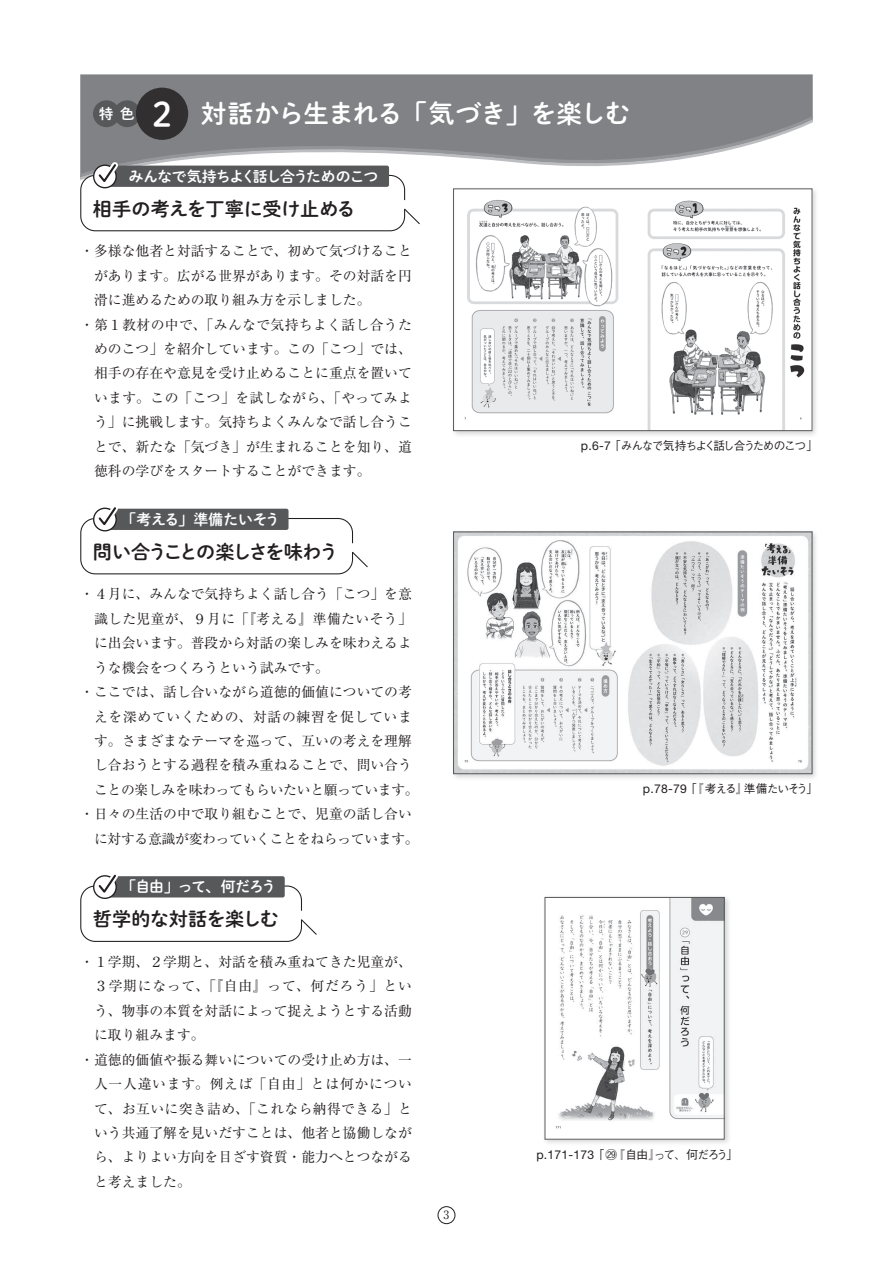
<style>
.page{position:relative;width:893px;height:1263px;background:#fff}
.page>*{position:absolute;margin:0;border:0;box-sizing:border-box;transform-origin:0 0}
.t1{font:25.5px "P Shuei M Go Std N B";letter-spacing:-.025em;color:#fff}
.t2{font:19.2px "P Shuei M Go Std N B";letter-spacing:-.01em;color:#231f20}
.t3{font:19.2px "P Shuei M Go Std N B";letter-spacing:-.105em;color:#231f20}
.t4{font:19.2px "P Shuei M Go Std N B";letter-spacing:-.03em;color:#231f20}
.t5{font:14.85px "P Shuei M Go Std N B";letter-spacing:-.055em;color:#fff}
.t6{font:14.85px "P Shuei M Go Std N B";letter-spacing:-.015em;color:#fff}
.t7{font:14.25px "P Shuei M Go Std N B";color:#fff}
.t8{font:13.8px "Ryumin Pr 6";color:#231f20}
.t9{font:13.8px "Ryumin Pr 6";letter-spacing:.025em;color:#231f20}
.t10{font:13.8px "Ryumin Pr 6";letter-spacing:-.02em;color:#231f20}
.t11{font:13.8px "Ryumin Pr 6";letter-spacing:.055em;color:#231f20}
.t12{font:13.8px "Ryumin Pr 6";letter-spacing:.03em;color:#231f20}
.t13{font:13.8px "Ryumin Pr 6";letter-spacing:.05em;color:#231f20}
.t14{font:500 11.7px "Gothic BBB Pr 6";letter-spacing:-.11em;color:#231f20}
.t15{font:11.55px "Ryumin Pr 6";color:#231f20}
.s1{font-size:33.6px}
.s2{font-family:"Helvetica Neue LT Std";font-weight:400;font-size:12.3px}
.s3{font-family:"Helvetica Neue LT Std";font-weight:400;font-size:12.15px}
</style>
<div class="page">
<div style="left:450px;top:529px;width:369px;height:252px;background:#231f20;opacity:.2"></div>
<img style="left:455px;top:534px;width:355px;height:238px">
<div style="left:453px;top:532px;width:359px;height:242px;border:1px solid #57585a"></div>
<div style="left:542px;top:894px;width:189px;height:253px;background:#231f20;opacity:.2"></div>
<img style="left:547px;top:899px;width:175px;height:238px">
<div style="left:545px;top:897px;width:179px;height:242px;border:1px solid #57585a"></div>
<div style="left:80px;top:74px;width:733px;height:42px;background:#808285"></div>
<svg style="left:80px;top:116px;width:733px;height:62px;fill:#808285"></svg>
<div style="left:93px;top:100px;width:27px;height:27px;background:#57585a;border-radius:50%"></div>
<div style="left:114px;top:100px;width:27px;height:27px;background:#57585a;border-radius:50%"></div>
<div style="left:136px;top:88px;width:52px;height:52px;background:#312f30;border-radius:50%"></div>
<div style="left:81px;top:175px;width:324px;height:56px;background:#fff;border-radius:14px"></div>
<div style="left:80px;top:175px;width:325px;height:56px;border:1px solid #231f20;border-radius:14px"></div>
<svg style="left:403px;top:208px;width:17px;height:17px"></svg>
<div style="left:105px;top:166px;width:284px;height:21px;background:#57585a;border-radius:2px"></div>
<svg style="left:91px;top:156px;width:33px;height:33px"></svg>
<div style="left:450px;top:186px;width:369px;height:252px;background:#231f20;opacity:.2"></div>
<img style="left:455px;top:191px;width:355px;height:238px">
<div style="left:453px;top:189px;width:359px;height:242px;border:1px solid #57585a"></div>
<div style="left:80px;top:885px;width:222px;height:57px;border:1px solid #231f20;border-radius:14px"></div>
<svg style="left:300px;top:918px;width:17px;height:17px"></svg>
<div style="left:105px;top:876px;width:180px;height:21px;background:#57585a;border-radius:2px"></div>
<svg style="left:91px;top:874px;width:33px;height:25px"></svg>
<div style="left:80px;top:518px;width:273px;height:56px;border:1px solid #231f20;border-radius:14px"></div>
<svg style="left:351px;top:551px;width:17px;height:17px"></svg>
<div style="left:105px;top:509px;width:184px;height:21px;background:#57585a;border-radius:2px"></div>
<svg style="left:91px;top:507px;width:33px;height:25px"></svg>
<div style="left:438px;top:1206px;width:17px;height:18px;border:1px solid #231f20;border-radius:50%"></div>
<p class="t7" style="left:99px;top:103px;width:37px">特色</p>
<h1 class="t1" style="left:152px;top:95px;width:480px"><span class="s1">2</span> 対話から生まれる「気づき」を楽しむ</h1>
<p class="t5" style="left:129px;top:165px;width:251px">みんなで気持ちよく話し合うためのこつ</p>
<h2 class="t2" style="left:93px;top:194px;width:264px">相手の考えを丁寧に受け止める</h2>
<p class="t8" style="left:80px;top:240px;width:333px">・多様な他者と対話することで、初めて気づけること</p>
<p class="t8" style="left:94px;top:265px;width:319px">があります。広がる世界があります。その対話を円</p>
<p class="t8" style="left:94px;top:289px;width:278px">滑に進めるための取り組み方を示しました。</p>
<p class="t9" style="left:80px;top:314px;width:333px">・第１教材の中で、「みんなで気持ちよく話し合うた</p>
<p class="t8" style="left:94px;top:338px;width:319px">めのこつ」を紹介しています。この「こつ」では、</p>
<p class="t8" style="left:94px;top:362px;width:319px">相手の存在や意見を受け止めることに重点を置いて</p>
<p class="t12" style="left:94px;top:387px;width:319px">います。この「こつ」を試しながら、「やってみよ</p>
<p class="t8" style="left:94px;top:411px;width:319px">う」に挑戦します。気持ちよくみんなで話し合うこ</p>
<p class="t8" style="left:94px;top:436px;width:319px">とで、新たな「気づき」が生まれることを知り、道</p>
<p class="t8" style="left:94px;top:460px;width:278px">徳科の学びをスタートすることができます。</p>
<p class="t6" style="left:121px;top:508px;width:160px">「考える」準備たいそう</p>
<h2 class="t3" style="left:93px;top:537px;width:247px">問い合うことの楽しさを味わう</h2>
<p class="t8" style="left:80px;top:583px;width:333px">・４月に、みんなで気持ちよく話し合う「こつ」を意</p>
<p class="t9" style="left:94px;top:608px;width:319px">識した児童が、９月に「『考える』準備たいそう」</p>
<p class="t8" style="left:94px;top:632px;width:319px">に出会います。普段から対話の楽しみを味わえるよ</p>
<p class="t8" style="left:94px;top:657px;width:236px">うな機会をつくろうという試みです。</p>
<p class="t8" style="left:80px;top:681px;width:333px">・ここでは、話し合いながら道徳的価値についての考</p>
<p class="t13" style="left:94px;top:705px;width:319px">えを深めていくための、対話の練習を促していま</p>
<p class="t8" style="left:94px;top:730px;width:319px">す。さまざまなテーマを巡って、互いの考えを理解</p>
<p class="t8" style="left:94px;top:754px;width:319px">し合おうとする過程を積み重ねることで、問い合う</p>
<p class="t10" style="left:94px;top:779px;width:326px">ことの楽しみを味わってもらいたいと願っています。</p>
<p class="t8" style="left:80px;top:803px;width:333px">・日々の生活の中で取り組むことで、児童の話し合い</p>
<p class="t10" style="left:94px;top:828px;width:326px">に対する意識が変わっていくことをねらっています。</p>
<p class="t5" style="left:121px;top:876px;width:156px">「自由」って、何だろう</p>
<h2 class="t4" style="left:93px;top:905px;width:188px">哲学的な対話を楽しむ</h2>
<p class="t8" style="left:80px;top:951px;width:333px">・１学期、２学期と、対話を積み重ねてきた児童が、</p>
<p class="t11" style="left:94px;top:975px;width:319px">３学期になって、「『自由』って、何だろう」とい</p>
<p class="t8" style="left:94px;top:1000px;width:319px">う、物事の本質を対話によって捉えようとする活動</p>
<p class="t8" style="left:94px;top:1024px;width:112px">に取り組みます。</p>
<p class="t8" style="left:80px;top:1049px;width:333px">・道徳的価値や振る舞いについての受け止め方は、一</p>
<p class="t11" style="left:94px;top:1073px;width:319px">人一人違います。例えば「自由」とは何かについ</p>
<p class="t9" style="left:94px;top:1097px;width:319px">て、お互いに突き詰め、「これなら納得できる」と</p>
<p class="t8" style="left:94px;top:1122px;width:319px">いう共通了解を見いだすことは、他者と協働しなが</p>
<p class="t8" style="left:94px;top:1146px;width:319px">ら、よりよい方向を目ざす資質・能力へとつながる</p>
<p class="t8" style="left:94px;top:1171px;width:98px">と考えました。</p>
<p class="t15" style="left:443px;top:1206px;width:7px">3</p>
<p class="t14" style="left:581px;top:436px;width:239px"><span class="s2">p.</span><span class="s3">6</span><span class="s2">-</span><span class="s3">7</span>「みんなで気持ちよく話し合うためのこつ」</p>
<p class="t14" style="left:643px;top:779px;width:177px"><span class="s2">p.</span><span class="s3">78</span><span class="s2">-</span><span class="s3">79</span>「『考える』準備たいそう」</p>
<p class="t14" style="left:536px;top:1145px;width:203px"><span class="s2">p.</span><span class="s3">171</span><span class="s2">-</span><span class="s3">173</span>「㉙『自由』って、何だろう」</p>
</div>
